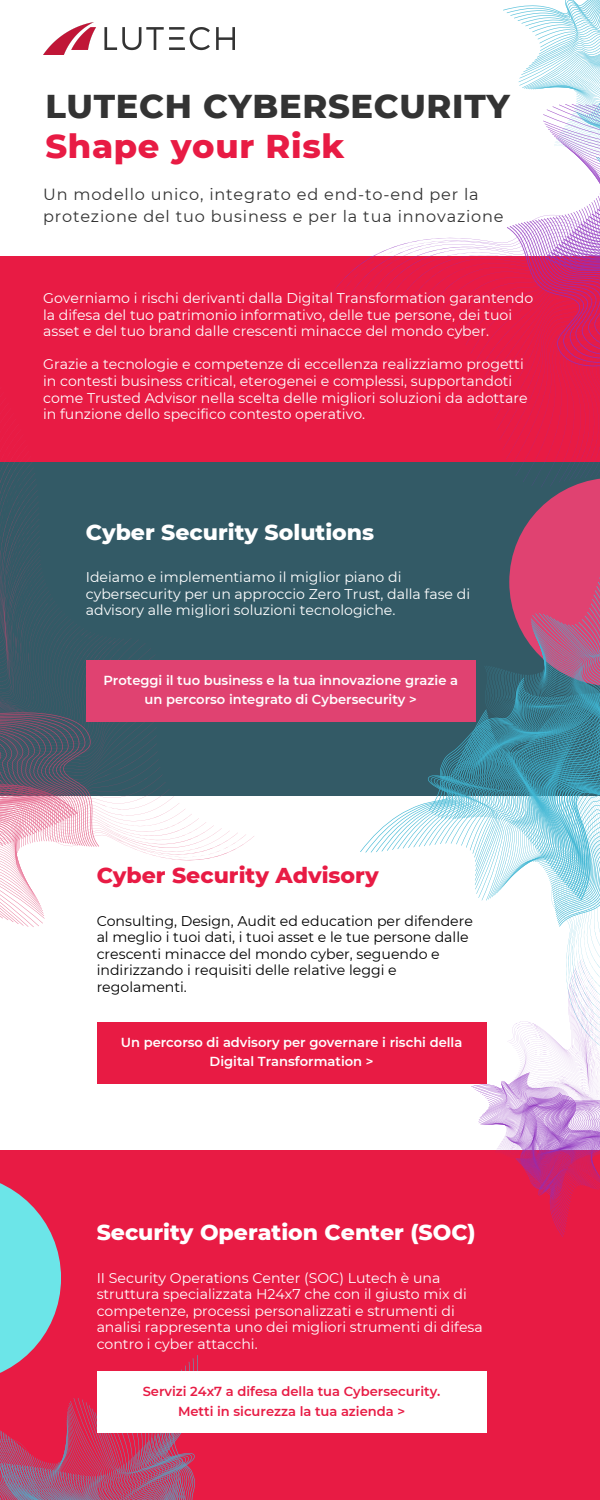
<style>
.page{position:relative;width:600px;height:1500px;background:#e81b44}
.page>*{position:absolute;margin:0;border:0;box-sizing:border-box;transform-origin:0 0}
.t1{font:800 33.7px "Montserrat";letter-spacing:.02em;color:#333}
.t2{font:800 33.7px "Montserrat";letter-spacing:.02em;color:#e81b44}
.t3{font:800 22px "Montserrat";color:#fff}
.t4{font:800 22px "Montserrat";color:#e81b44}
.t5{font:16.1px/21.9px "Montserrat";letter-spacing:.05em;color:#333}
.t6{font:14.1px/16.5px "Montserrat";color:#fff}
.t7{font:14.1px/16.5px "Montserrat";color:#000}
.t8{font:600 13.1px/19.5px "Montserrat";color:#fff;text-align:center}
.t9{font:600 13.1px/19.5px "Montserrat";color:#e81b44;text-align:center}
</style>
<div class="page">
<div style="left:0;top:0;width:600px;height:255px;background:#fff"></div>
<div style="left:0;top:462px;width:599px;height:334px;background:#335a66"></div>
<img style="left:43px;top:22px;width:191px;height:33px">
<div style="left:0;top:796px;width:599px;height:353px;background:#fff"></div>
<svg style="left:0;top:462px;width:155px;height:200px"></svg>
<svg style="left:0;top:668px;width:254px;height:259px"></svg>
<div style="left:86px;top:660px;width:390px;height:62px;background:#e04271"></div>
<svg style="left:359px;top:0;width:241px;height:1237px"></svg>
<div style="left:97px;top:1022px;width:389px;height:61px;background:#e81b44"></div>
<svg style="left:0;top:1355px;width:198px;height:145px"></svg>
<svg style="left:0;top:1183px;width:61px;height:199px;fill:#6ce5e8"></svg>
<div style="left:97px;top:1371px;width:389px;height:62px;background:#fff"></div>
<h1 class="t1" style="left:45px;top:85px;width:466px">LUTECH CYBERSECURITY</h1>
<h1 class="t2" style="left:45px;top:125px;width:301px">Shape your Risk</h1>
<p class="t5" style="left:43px;top:183px;width:462px">Un modello unico, integrato ed end-to-end per la protezione del tuo business e per la tua innovazione</p>
<p class="t6" style="left:43px;top:290px;width:492px">Governiamo i rischi derivanti dalla Digital Transformation garantendo la difesa del tuo patrimonio informativo, delle tue persone, dei tuoi asset e del tuo brand dalle crescenti minacce del mondo cyber.</p>
<p class="t6" style="left:43px;top:356px;width:486px">Grazie a tecnologie e competenze di eccellenza realizziamo progetti in contesti business critical, eterogenei e complessi, supportandoti come Trusted Advisor nella scelta delle migliori soluzioni da adottare in funzione dello specifico contesto operativo.</p>
<h2 class="t3" style="left:86px;top:518px;width:290px">Cyber Security Solutions</h2>
<p class="t6" style="left:86px;top:569px;width:386px">Ideiamo e implementiamo il miglior piano di cybersecurity per un approccio Zero Trust, dalla fase di advisory alle migliori soluzioni tecnologiche.</p>
<p class="t8" style="left:103px;top:670px;width:356px">Proteggi il tuo business e la tua innovazione grazie a un percorso integrato di Cybersecurity &gt;</p>
<h2 class="t4" style="left:97px;top:862px;width:283px">Cyber Security Advisory</h2>
<p class="t7" style="left:97px;top:913px;width:378px">Consulting, Design, Audit ed education per difendere al meglio i tuoi dati, i tuoi asset e le tue persone dalle crescenti minacce del mondo cyber, seguendo e indirizzando i requisiti delle relative leggi e regolamenti.</p>
<p class="t8" style="left:121px;top:1032px;width:343px">Un percorso di advisory per governare i rischi della<br>Digital Transformation &gt;</p>
<h2 class="t3" style="left:97px;top:1219px;width:381px">Security Operation Center (SOC)</h2>
<p class="t6" style="left:97px;top:1270px;width:388px">II Security Operations Center (SOC) Lutech è una struttura specializzata H24x7 che con il giusto mix di competenze, processi personalizzati e strumenti di analisi rappresenta uno dei migliori strumenti di difesa contro i cyber attacchi.</p>
<p class="t9" style="left:143px;top:1382px;width:299px">Servizi 24x7 a difesa della tua Cybersecurity.<br>Metti in sicurezza la tua azienda &gt;</p>
</div>
